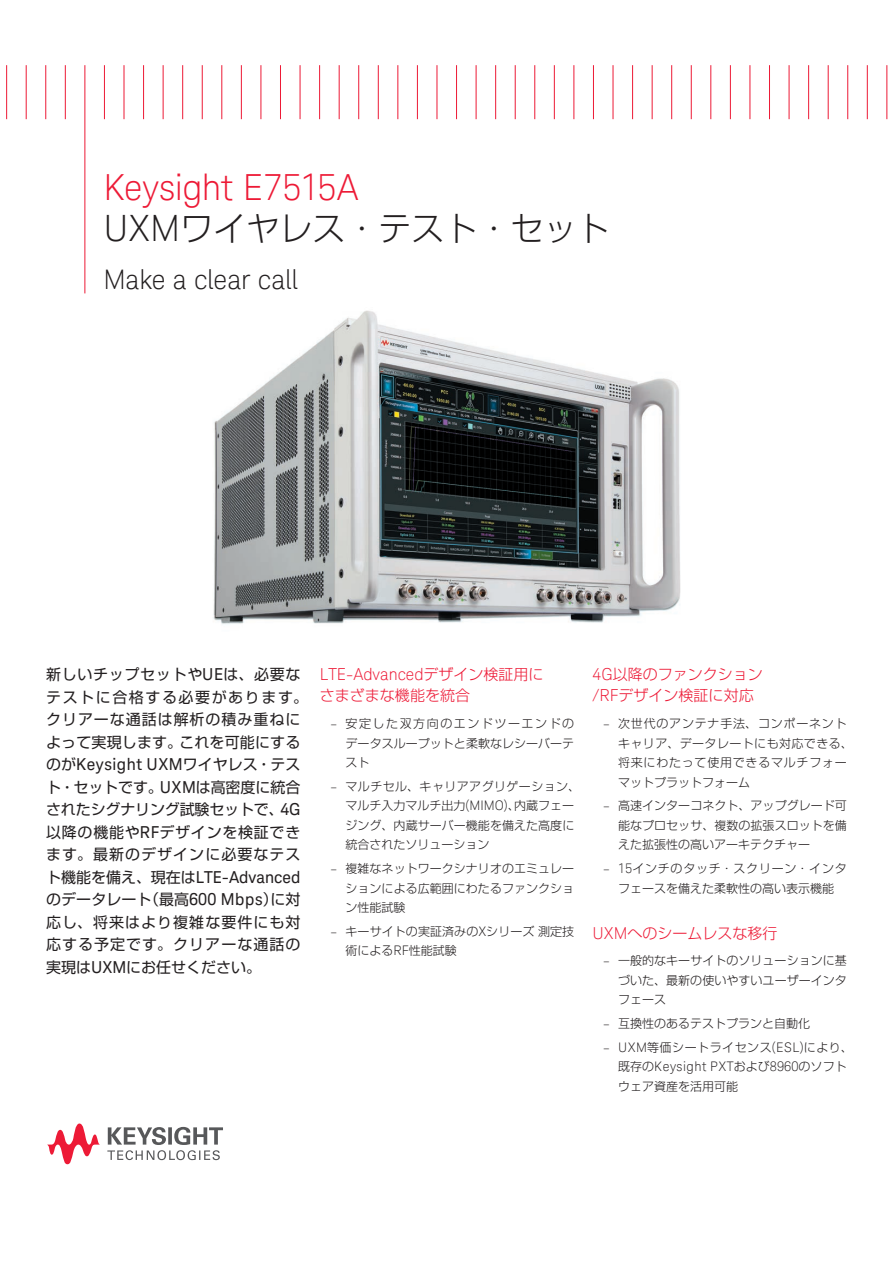
<style>
.page{position:relative;width:893px;height:1263px;background:#fff}
.page>*{position:absolute;margin:0;border:0;box-sizing:border-box;transform-origin:0 0}
.t1{font:300 36px "Keysight Sans";letter-spacing:-.01em;color:#ed1a36}
.t2{font:300 33px "Shin Go Pro";color:#231f20}
.t3{font:300 27px "Keysight Sans";letter-spacing:-.005em;color:#231f20}
.t4{font:16.5px "Keysight Sans";letter-spacing:.015em;color:#231f20}
.t5{font:300 16.5px "Keysight Sans";color:#ed1a36}
.t6{font:15px/22.5px "Shin Go Pro";letter-spacing:.065em;color:#231f20;text-align:justify}
.t7{font:300 15px/21px "Shin Go Pro";color:#ed1a36}
.t8{font:300 13.2px "Keysight Sans";letter-spacing:.04em;color:#231f20}
.t9{font:300 12px/19.5px "Shin Go Pro";letter-spacing:.005em;color:#231f20;text-align:justify}
.t10{font:300 12px/19.5px "Shin Go Pro";letter-spacing:.06em;color:#231f20}
.t11{font:300 12px "Shin Go Pro";letter-spacing:.045em;color:#231f20}
.s1{font-family:"Keysight Sans";font-size:36.3px}
.s2{font-family:"Keysight Sans";font-size:16.5px}
.s3{font-family:"Shin Go Pro";font-size:15px}
.s4{font-family:"Keysight Sans"}
.s5{font-family:"Keysight Sans";font-size:13.2px}
.s6{font-family:"Shin Go Pro";font-size:12px}
</style>
<div class="page">
<img style="left:213px;top:310px;width:468px;height:314px">
<svg style="left:107px;top:1127px;width:116px;height:33px"></svg>
<svg style="left:47px;top:1123px;width:53px;height:41px"></svg>
<hr style="left:6px;top:65px;width:1px;height:54px;background:#ed1a36">
<hr style="left:26px;top:65px;width:1px;height:54px;background:#ed1a36">
<hr style="left:45px;top:65px;width:1px;height:54px;background:#ed1a36">
<hr style="left:65px;top:65px;width:1px;height:54px;background:#ed1a36">
<hr style="left:104px;top:65px;width:1px;height:54px;background:#ed1a36">
<hr style="left:124px;top:65px;width:1px;height:54px;background:#ed1a36">
<hr style="left:143px;top:65px;width:1px;height:54px;background:#ed1a36">
<hr style="left:163px;top:65px;width:1px;height:54px;background:#ed1a36">
<hr style="left:182px;top:65px;width:1px;height:54px;background:#ed1a36">
<hr style="left:202px;top:65px;width:1px;height:54px;background:#ed1a36">
<hr style="left:221px;top:65px;width:1px;height:54px;background:#ed1a36">
<hr style="left:241px;top:65px;width:1px;height:54px;background:#ed1a36">
<hr style="left:261px;top:65px;width:1px;height:54px;background:#ed1a36">
<hr style="left:280px;top:65px;width:1px;height:54px;background:#ed1a36">
<hr style="left:300px;top:65px;width:1px;height:54px;background:#ed1a36">
<hr style="left:319px;top:65px;width:1px;height:54px;background:#ed1a36">
<hr style="left:339px;top:65px;width:1px;height:54px;background:#ed1a36">
<hr style="left:358px;top:65px;width:1px;height:54px;background:#ed1a36">
<hr style="left:378px;top:65px;width:1px;height:54px;background:#ed1a36">
<hr style="left:397px;top:65px;width:1px;height:54px;background:#ed1a36">
<hr style="left:417px;top:65px;width:1px;height:54px;background:#ed1a36">
<hr style="left:437px;top:65px;width:1px;height:54px;background:#ed1a36">
<hr style="left:456px;top:65px;width:1px;height:54px;background:#ed1a36">
<hr style="left:476px;top:65px;width:1px;height:54px;background:#ed1a36">
<hr style="left:495px;top:65px;width:1px;height:54px;background:#ed1a36">
<hr style="left:515px;top:65px;width:1px;height:54px;background:#ed1a36">
<hr style="left:534px;top:65px;width:1px;height:54px;background:#ed1a36">
<hr style="left:554px;top:65px;width:1px;height:54px;background:#ed1a36">
<hr style="left:573px;top:65px;width:1px;height:54px;background:#ed1a36">
<hr style="left:593px;top:65px;width:1px;height:54px;background:#ed1a36">
<hr style="left:613px;top:65px;width:1px;height:54px;background:#ed1a36">
<hr style="left:632px;top:65px;width:1px;height:54px;background:#ed1a36">
<hr style="left:652px;top:65px;width:1px;height:54px;background:#ed1a36">
<hr style="left:671px;top:65px;width:1px;height:54px;background:#ed1a36">
<hr style="left:691px;top:65px;width:1px;height:54px;background:#ed1a36">
<hr style="left:710px;top:65px;width:1px;height:54px;background:#ed1a36">
<hr style="left:730px;top:65px;width:1px;height:54px;background:#ed1a36">
<hr style="left:750px;top:65px;width:1px;height:54px;background:#ed1a36">
<hr style="left:769px;top:65px;width:1px;height:54px;background:#ed1a36">
<hr style="left:789px;top:65px;width:1px;height:54px;background:#ed1a36">
<hr style="left:808px;top:65px;width:1px;height:54px;background:#ed1a36">
<hr style="left:828px;top:65px;width:1px;height:54px;background:#ed1a36">
<hr style="left:847px;top:65px;width:1px;height:54px;background:#ed1a36">
<hr style="left:867px;top:65px;width:1px;height:54px;background:#ed1a36">
<hr style="left:886px;top:65px;width:1px;height:54px;background:#ed1a36">
<hr style="left:85px;top:65px;width:1px;height:228px;background:#ed1a36">
<h1 class="t1" style="left:103px;top:166px;width:257px">Keysight E7515A</h1>
<h2 class="t2" style="left:103px;top:201px;width:507px"><span class="s1">UXM</span>ワイヤレス・テスト・セット</h2>
<h3 class="t3" style="left:103px;top:264px;width:196px">Make a clear call</h3>
<p class="t6" style="left:46px;top:661px;width:263px;text-align:left">新しいチップセットや<span class="s2">UE</span>は、必要なテストに合格する必要があります。クリアーな通話は解析の積み重ねによって実現します。これを可能にする</p>
<h3 class="t4" style="left:46px;top:754px;width:256px"><span class="s3">のが</span>Keysight UXM<span class="s3">ワイヤレス・テス</span></h3>
<p class="t6" style="left:46px;top:774px;width:256px">ト・セットです。<span class="s2">UXM</span>は高密度に統合されたシグナリング試験セットで、<span class="s2">4G</span>以降の機能や<span class="s2">RF</span>デザインを検証できます。最新のデザインに必要なテス</p>
<h3 class="t4" style="left:46px;top:867px;width:256px"><span class="s3">ト機能を備え、現在は</span>LTE-Advanced</h3>
<p class="t6" style="left:46px;top:886px;width:256px">のデータレート（最高<span class="s2">600 Mbps</span>）に対応し、将来はより複雑な要件にも対応する予定です。クリアーな通話の実現は<span class="s2">UXM</span>にお任せください。</p>
<h3 class="t5" style="left:320px;top:665px;width:225px">LTE-Advanced<span class="s3">デザイン検証用に</span></h3>
<p class="t7" style="left:320px;top:683px;width:151px">さまざまな機能を統合</p>
<p class="t9" style="left:345px;top:712px;width:230px;text-indent:-15px"><span class="s4">–</span> 安定した双方向のエンドツーエンドのデータスループットと柔軟なレシーバーテスト</p>
<p class="t9" style="left:345px;top:775px;width:236px;text-align:left;text-indent:-15px"><span class="s4">–</span> マルチセル、キャリアアグリゲーション、マルチ入力マルチ出力<span class="s5">(MIMO)</span>、内蔵フェージング、内蔵サーバー機能を備えた高度に統合されたソリューション</p>
<p class="t9" style="left:345px;top:857px;width:230px;text-indent:-15px"><span class="s4">–</span> 複雑なネットワークシナリオのエミュレーションによる広範囲にわたるファンクション性能試験</p>
<p class="t9" style="left:345px;top:920px;width:230px;text-indent:-15px"><span class="s4">–</span> キーサイトの実証済みの<span class="s5">X</span>シリーズ測定技術による<span class="s5">RF</span>性能試験</p>
<p class="t7" style="left:593px;top:662px;width:172px"><span class="s2">4G</span>以降のファンクション<span class="s2">/RF</span>デザイン検証に対応</p>
<p class="t10" style="left:618px;top:712px;width:236px;text-indent:-15px"><span class="s4">–</span> 次世代のアンテナ手法、コンポーネントキャリア、データレートにも対応できる、将来にわたって使用できるマルチフォーマットプラットフォーム</p>
<p class="t9" style="left:618px;top:794px;width:230px;text-indent:-15px"><span class="s4">–</span> 高速インターコネクト、アップグレード可能なプロセッサ、複数の拡張スロットを備えた拡張性の高いアーキテクチャー</p>
<p class="t9" style="left:603px;top:857px;width:245px;text-align:center"><span class="s4">–</span> <span class="s5">15</span>インチのタッチ・スクリーン・インタフェースを備えた柔軟性の高い表示機能</p>
<p class="t7" style="left:593px;top:920px;width:186px"><span class="s2">UXM</span>へのシームレスな移行</p>
<p class="t9" style="left:618px;top:949px;width:230px;text-indent:-15px"><span class="s4">–</span> 一般的なキーサイトのソリューションに基づいた、最新の使いやすいユーザーインタフェース</p>
<p class="t9" style="left:603px;top:1012px;width:208px"><span class="s4">–</span> 互換性のあるテストプランと自動化</p>
<p class="t11" style="left:603px;top:1037px;width:251px"><span class="s4">–</span> <span class="s5">UXM</span>等価シートライセンス<span class="s5">(ESL)</span>により、</p>
<p class="t8" style="left:618px;top:1059px;width:230px"><span class="s6">既存の</span>Keysight PXT<span class="s6">および</span>8960<span class="s6">のソフト</span></p>
<p class="t9" style="left:618px;top:1075px;width:121px">ウェア資産を活用可能</p>
</div>
